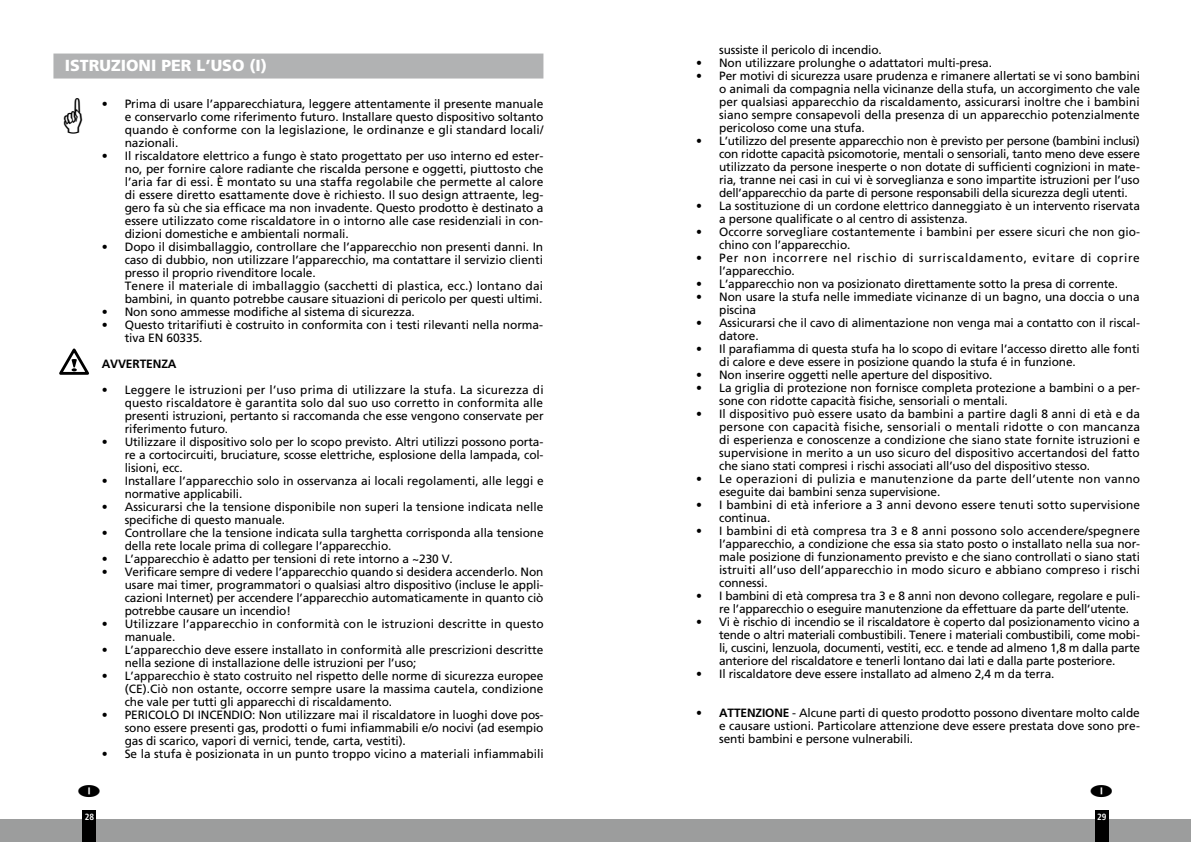
<style>
.page{position:relative;width:1191px;height:842px;background:#fff}
.page>*{position:absolute;margin:0;border:0;box-sizing:border-box;transform-origin:0 0}
.t1{font:900 16px "Frutiger LT Std";color:#fff}
.t2{font:12px/13px "Frutiger LT Std";letter-spacing:-.01em;color:#000;text-align:justify}
.t3{font:12px/13px "Frutiger LT Std";letter-spacing:.01em;color:#000}
.t4{font:12px/13px "Frutiger LT Std";letter-spacing:.02em;color:#000}
.t5{font:12px/13px "Frutiger LT Std";letter-spacing:.055em;color:#000}
.t6{font:700 12px "Frutiger LT Std";letter-spacing:-.01em;color:#000}
.t7{font:700 condensed 9px "Frutiger LT Std";color:#fff}
.s1{font-weight:700}
</style>
<div class="page">
<div style="left:595px;top:819px;width:596px;height:23px;background:#9c9d9d"></div>
<div style="left:1095px;top:811px;width:13px;height:31px;background:#000"></div>
<div style="left:0;top:819px;width:595px;height:23px;background:#9c9d9d"></div>
<div style="left:83px;top:811px;width:13px;height:31px;background:#000"></div>
<div style="left:53px;top:54px;width:490px;height:25px;background:#b1b2b3"></div>
<svg style="left:59px;top:348px;width:30px;height:27px"></svg>
<h1 class="t1" style="left:65px;top:56px;width:204px">ISTRUZIONI PER L’USO (I)</h1>
<p class="t2" style="left:125px;top:97px;width:420px;text-indent:-23px">• Prima di usare l’apparecchiatura, leggere attentamente il presente manuale e conservarlo come riferimento futuro. Installare questo dispositivo soltanto quando è conforme con la legislazione, le ordinanze e gli standard locali/ nazionali.</p>
<p class="t2" style="left:125px;top:149px;width:420px;text-indent:-23px">• Il riscaldatore elettrico a fungo è stato progettato per uso interno ed ester&shy;no, per fornire calore radiante che riscalda persone e oggetti, piuttosto che l’aria far di essi. È montato su una staffa regolabile che permette al calore di essere diretto esattamente dove è richiesto. Il suo design attraente, leg&shy;gero fa sù che sia efficace ma non invadente. Questo prodotto è destinato a essere utilizzato come riscaldatore in o intorno alle case residenziali in con&shy;dizioni domestiche e ambientali normali.</p>
<p class="t2" style="left:125px;top:240px;width:420px;text-align:left;text-indent:-23px">• Dopo il disimballaggio, controllare che l’apparecchio non presenti danni. In caso di dubbio, non utilizzare l’apparecchio, ma contattare il servizio clienti presso il proprio rivenditore locale.<br>Tenere il materiale di imballaggio (sacchetti di plastica, ecc.) lontano dai bambini, in quanto potrebbe causare situazioni di pericolo per questi ultimi.</p>
<p class="t2" style="left:102px;top:305px;width:315px">• Non sono ammesse modifiche al sistema di sicurezza.</p>
<p class="t2" style="left:125px;top:318px;width:420px;text-indent:-23px">• Questo tritarifiuti è costruito in conformita con i testi rilevanti nella norma&shy;tiva EN 60335.</p>
<p class="t6" style="left:102px;top:357px;width:76px">AVVERTENZA</p>
<p class="t2" style="left:125px;top:383px;width:420px;text-indent:-23px">• Leggere le istruzioni per l’uso prima di utilizzare la stufa. La sicurezza di questo riscaldatore è garantita solo dal suo uso corretto in conformita alle presenti istruzioni, pertanto si raccomanda che esse vengono conservate per riferimento futuro.</p>
<p class="t2" style="left:125px;top:435px;width:420px;text-indent:-23px">• Utilizzare il dispositivo solo per lo scopo previsto. Altri utilizzi possono porta&shy;re a cortocircuiti, bruciature, scosse elettriche, esplosione della lampada, col&shy;lisioni, ecc.</p>
<p class="t2" style="left:125px;top:474px;width:420px;text-indent:-23px">• Installare l’apparecchio solo in osservanza ai locali regolamenti, alle leggi e normative applicabili.</p>
<p class="t2" style="left:125px;top:500px;width:420px;text-indent:-23px">• Assicurarsi che la tensione disponibile non superi la tensione indicata nelle specifiche di questo manuale.</p>
<p class="t2" style="left:125px;top:526px;width:420px;text-indent:-23px">• Controllare che la tensione indicata sulla targhetta corrisponda alla tensione della rete locale prima di collegare l’apparecchio.</p>
<p class="t2" style="left:102px;top:552px;width:353px">• L’apparecchio è adatto per tensioni di rete intorno a ~230 V.</p>
<p class="t2" style="left:125px;top:565px;width:420px;text-indent:-23px">• Verificare sempre di vedere l’apparecchio quando si desidera accenderlo. Non usare mai timer, programmatori o qualsiasi altro dispositivo (incluse le appli&shy;cazioni Internet) per accendere l’apparecchio automaticamente in quanto ciò potrebbe causare un incendio!</p>
<p class="t3" style="left:125px;top:617px;width:420px;text-indent:-23px">• Utilizzare l’apparecchio in conformità con le istruzioni descritte in questo manuale.</p>
<p class="t2" style="left:125px;top:643px;width:420px;text-indent:-23px">• L’apparecchio deve essere installato in conformità alle prescrizioni descritte nella sezione di installazione delle istruzioni per l’uso;</p>
<p class="t2" style="left:125px;top:669px;width:420px;text-indent:-23px">• L’apparecchio è stato costruito nel rispetto delle norme di sicurezza europee (CE).Ciò non ostante, occorre sempre usare la massima cautela, condizione che vale per tutti gli apparecchi di riscaldamento.</p>
<p class="t2" style="left:125px;top:708px;width:420px;text-indent:-23px">• PERICOLO DI INCENDIO: Non utilizzare mai il riscaldatore in luoghi dove pos&shy;sono essere presenti gas, prodotti o fumi infiammabili e/o nocivi (ad esempio gas di scarico, vapori di vernici, tende, carta, vestiti).</p>
<p class="t2" style="left:102px;top:747px;width:443px">• Se la stufa è posizionata in un punto troppo vicino a materiali infiammabili</p>
<p class="t2" style="left:719px;top:44px;width:164px">sussiste il pericolo di incendio.</p>
<p class="t2" style="left:696px;top:57px;width:297px">• Non utilizzare prolunghe o adattatori multi-presa.</p>
<p class="t2" style="left:719px;top:70px;width:422px;text-indent:-23px">• Per motivi di sicurezza usare prudenza e rimanere allertati se vi sono bambini o animali da compagnia nella vicinanze della stufa, un accorgimento che vale per qualsiasi apparecchio da riscaldamento, assicurarsi inoltre che i bambini siano sempre consapevoli della presenza di un apparecchio potenzialmente pericoloso come una stufa.</p>
<p class="t2" style="left:719px;top:135px;width:422px;text-indent:-23px">• L’utilizzo del presente apparecchio non è previsto per persone (bambini inclusi) con ridotte capacità psicomotorie, mentali o sensoriali, tanto meno deve essere utilizzato da persone inesperte o non dotate di sufficienti cognizioni in mate&shy;ria, tranne nei casi in cui vi è sorveglianza e sono impartite istruzioni per l’uso dell’apparecchio da parte di persone responsabili della sicurezza degli utenti.</p>
<p class="t2" style="left:719px;top:200px;width:422px;text-indent:-23px">• La sostituzione di un cordone elettrico danneggiato è un intervento riservata a persone qualificate o al centro di assistenza.</p>
<p class="t3" style="left:719px;top:226px;width:422px;text-indent:-23px">• Occorre sorvegliare costantemente i bambini per essere sicuri che non gio&shy;chino con l’apparecchio.</p>
<p class="t5" style="left:719px;top:252px;width:422px;text-indent:-23px">• Per non incorrere nel rischio di surriscaldamento, evitare di coprire l’apparecchio.</p>
<p class="t2" style="left:696px;top:278px;width:423px">• L’apparecchio non va posizionato direttamente sotto la presa di corrente.</p>
<p class="t2" style="left:719px;top:291px;width:422px;text-indent:-23px">• Non usare la stufa nelle immediate vicinanze di un bagno, una doccia o una piscina</p>
<p class="t2" style="left:719px;top:317px;width:422px;text-indent:-23px">• Assicurarsi che il cavo di alimentazione non venga mai a contatto con il riscal&shy;datore.</p>
<p class="t2" style="left:719px;top:343px;width:422px;text-indent:-23px">• Il parafiamma di questa stufa ha lo scopo di evitare l’accesso diretto alle fonti di calore e deve essere in posizione quando la stufa é in funzione.</p>
<p class="t2" style="left:696px;top:369px;width:298px">• Non inserire oggetti nelle aperture del dispositivo.</p>
<p class="t2" style="left:719px;top:382px;width:422px;text-indent:-23px">• La griglia di protezione non fornisce completa protezione a bambini o a per&shy;sone con ridotte capacità fisiche, sensoriali o mentali.</p>
<p class="t2" style="left:719px;top:408px;width:422px;text-indent:-23px">• Il dispositivo può essere usato da bambini a partire dagli 8 anni di età e da persone con capacità fisiche, sensoriali o mentali ridotte o con mancanza di esperienza e conoscenze a condizione che siano state fornite istruzioni e supervisione in merito a un uso sicuro del dispositivo accertandosi del fatto che siano stati compresi i rischi associati all’uso del dispositivo stesso.</p>
<p class="t4" style="left:719px;top:473px;width:422px;text-indent:-23px">• Le operazioni di pulizia e manutenzione da parte dell’utente non vanno eseguite dai bambini senza supervisione.</p>
<p class="t3" style="left:719px;top:499px;width:422px;text-indent:-23px">• I bambini di età inferiore a 3 anni devono essere tenuti sotto supervisione continua.</p>
<p class="t2" style="left:719px;top:525px;width:422px;text-indent:-23px">• I bambini di età compresa tra 3 e 8 anni possono solo accendere/spegnere l’apparecchio, a condizione che essa sia stato posto o installato nella sua nor&shy;male posizione di funzionamento previsto e che siano controllati o siano stati istruiti all’uso dell’apparecchio in modo sicuro e abbiano compreso i rischi connessi.</p>
<p class="t2" style="left:719px;top:590px;width:422px;text-indent:-23px">• I bambini di età compresa tra 3 e 8 anni non devono collegare, regolare e puli&shy;re l’apparecchio o eseguire manutenzione da effettuare da parte dell’utente.</p>
<p class="t2" style="left:719px;top:616px;width:422px;text-indent:-23px">• Vi è rischio di incendio se il riscaldatore è coperto dal posizionamento vicino a tende o altri materiali combustibili. Tenere i materiali combustibili, come mobi&shy;li, cuscini, lenzuola, documenti, vestiti, ecc. e tende ad almeno 1,8 m dalla parte anteriore del riscaldatore e tenerli lontano dai lati e dalla parte posteriore.</p>
<p class="t2" style="left:696px;top:668px;width:360px">• Il riscaldatore deve essere installato ad almeno 2,4 m da terra.</p>
<p class="t2" style="left:719px;top:707px;width:422px;text-indent:-23px">• <span class="s1">ATTENZIONE</span> - Alcune parti di questo prodotto possono diventare molto calde e causare ustioni. Particolare attenzione deve essere prestata dove sono pre&shy;senti bambini e persone vulnerabili.</p>
<p class="t7" style="left:85px;top:811px;width:11px">28</p>
<p class="t7" style="left:1097px;top:811px;width:11px">29</p>
</div>
